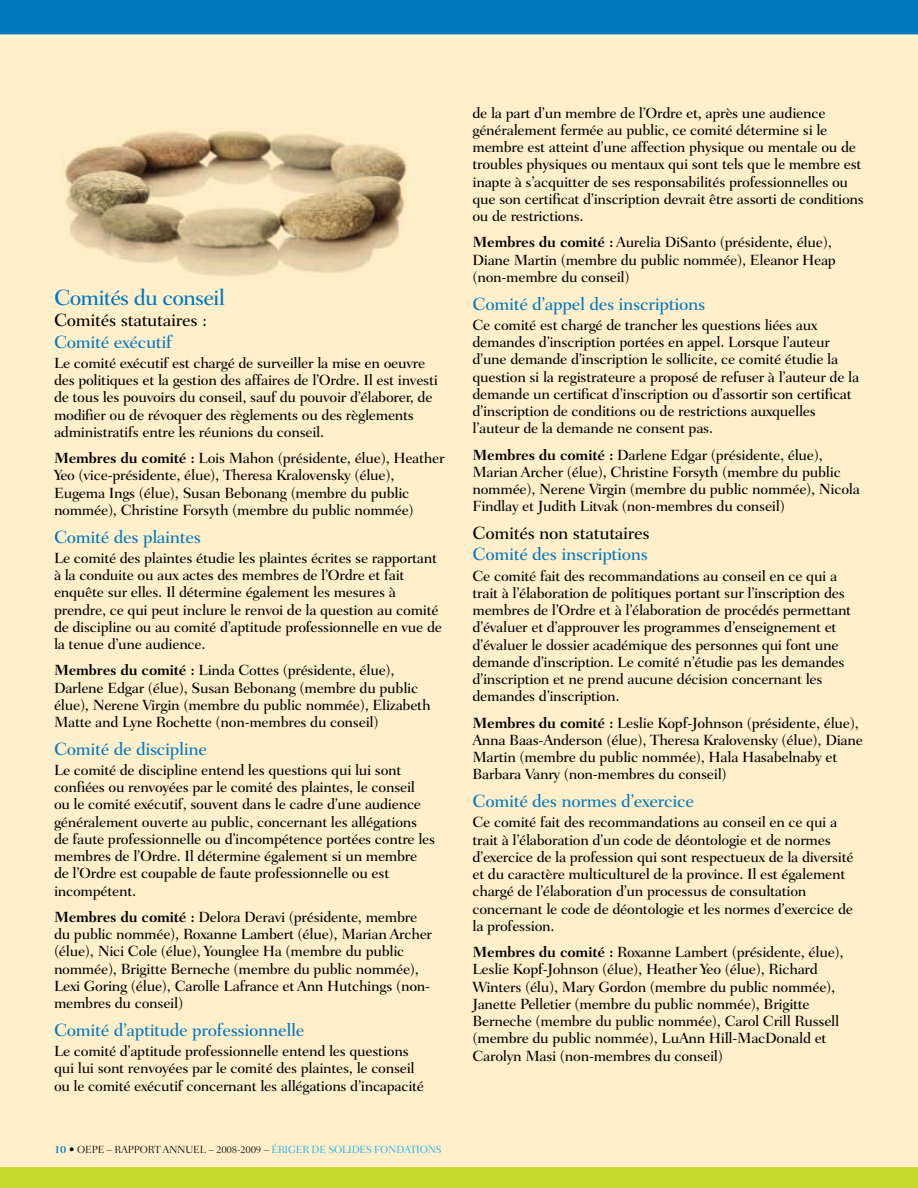
<style>
.page{position:relative;width:918px;height:1188px;background:#ffefcb}
.page>*{position:absolute;margin:0;border:0;box-sizing:border-box;transform-origin:0 0}
.t1{font:500 22.5px "Fairfield LH";letter-spacing:-.04em;color:#0079c1}
.t2{font:500 18px "Fairfield LH";letter-spacing:-.02em;color:#0079c1}
.t3{font:500 18px "Fairfield LH";letter-spacing:-.02em;color:#000}
.t4{font:500 15px/17.2px "Fairfield LH";letter-spacing:-.02em;color:#000}
.t5{font:300 10.5px "Fairfield LH";letter-spacing:-.02em;color:#000}
.s1{font-weight:700}
.s2{font-weight:700;color:#0079c1}
.s3{color:#00aeef}
</style>
<div class="page">
<img style="left:62px;top:131px;width:345px;height:145px">
<div style="left:0;top:0;width:918px;height:34px;background:#0079c1"></div>
<div style="left:0;top:1167px;width:918px;height:21px;background:#c4d82e"></div>
<h1 class="t1" style="left:54px;top:284px;width:172px">Comités du conseil</h1>
<p class="t3" style="left:54px;top:310px;width:155px">Comités statutaires :</p>
<p class="t2" style="left:54px;top:331px;width:120px">Comité exécutif</p>
<p class="t4" style="left:54px;top:354px;width:385px">Le comité exécutif est chargé de surveiller la mise en oeuvre des politiques et la gestion des affaires de l’Ordre. Il est investi de tous les pouvoirs du conseil, sauf du pouvoir d’élaborer, de modifier ou de révoquer des règlements ou des règlements administratifs entre les réunions du conseil.</p>
<p class="t4" style="left:54px;top:450px;width:392px"><span class="s1">Membres du comité :</span> Lois Mahon (présidente, élue), Heather Yeo (vice-présidente, élue), Theresa Kralovensky (élue), Eugema Ings (élue), Susan Bebonang (membre du public nommée), Christine Forsyth (membre du public nommée)</p>
<p class="t2" style="left:54px;top:526px;width:149px">Comité des plaintes</p>
<p class="t4" style="left:54px;top:549px;width:389px">Le comité des plaintes étudie les plaintes écrites se rapportant à la conduite ou aux actes des membres de l’Ordre et fait enquête sur elles. Il détermine également les mesures à prendre, ce qui peut inclure le renvoi de la question au comité de discipline ou au comité d’aptitude professionnelle en vue de la tenue d’une audience.</p>
<p class="t4" style="left:54px;top:662px;width:378px"><span class="s1">Membres du comité :</span> Linda Cottes (présidente, élue), Darlene Edgar (élue), Susan Bebonang (membre du public élue), Nerene Virgin (membre du public nommée), Elizabeth Matte and Lyne Rochette (non-membres du conseil)</p>
<p class="t2" style="left:54px;top:738px;width:155px">Comité de discipline</p>
<p class="t4" style="left:54px;top:761px;width:383px">Le comité de discipline entend les questions qui lui sont confiées ou renvoyées par le comité des plaintes, le conseil<br>ou le comité exécutif, souvent dans le cadre d’une audience généralement ouverte au public, concernant les allégations de faute professionnelle ou d’incompétence portées contre les membres de l’Ordre. Il détermine également si un membre de l’Ordre est coupable de faute professionnelle ou est incompétent.</p>
<p class="t4" style="left:54px;top:908px;width:380px"><span class="s1">Membres du comité :</span> Delora Deravi (présidente, membre du public nommée), Roxanne Lambert (élue), Marian Archer (élue), Nici Cole (élue), Younglee Ha (membre du public nommée), Brigitte Berneche (membre du public nommée), Lexi Goring (élue), Carolle Lafrance et Ann Hutchings (non&shy;membres du conseil)</p>
<p class="t2" style="left:54px;top:1019px;width:252px">Comité d’aptitude professionnelle</p>
<p class="t4" style="left:54px;top:1043px;width:372px">Le comité d’aptitude professionnelle entend les questions qui lui sont renvoyées par le comité des plaintes, le conseil ou le comité exécutif concernant les allégations d’incapacité</p>
<p class="t5" style="left:54px;top:1144px;width:39px"><span class="s2">10</span> • OEPE</p>
<p class="t5" style="left:107px;top:1144px;width:335px">– RAPPORT ANNUEL – 2008-2009 – <span class="s3">ÉRIGER DE SOLIDES FONDATIONS</span></p>
<p class="t4" style="left:472px;top:104px;width:393px">de la part d’un membre de l’Ordre et, après une audience généralement fermée au public, ce comité détermine si le membre est atteint d’une affection physique ou mentale ou de troubles physiques ou mentaux qui sont tels que le membre est inapte à s’acquitter de ses responsabilités professionnelles ou que son certificat d’inscription devrait être assorti de conditions ou de restrictions.</p>
<p class="t4" style="left:472px;top:234px;width:365px"><span class="s1">Membres du comité :</span> Aurelia DiSanto (présidente, élue),<br>Diane Martin (membre du public nommée), Eleanor Heap (non-membre du conseil)</p>
<p class="t2" style="left:472px;top:293px;width:234px">Comité d’appel des inscriptions</p>
<p class="t4" style="left:472px;top:316px;width:388px">Ce comité est chargé de trancher les questions liées aux demandes d’inscription portées en appel. Lorsque l’auteur d’une demande d’inscription le sollicite, ce comité étudie la question si la registrateure a proposé de refuser à l’auteur de la demande un certificat d’inscription ou d’assortir son certificat d’inscription de conditions ou de restrictions auxquelles l’auteur de la demande ne consent pas.</p>
<p class="t4" style="left:472px;top:446px;width:389px"><span class="s1">Membres du comité :</span> Darlene Edgar (présidente, élue), Marian Archer (élue), Christine Forsyth (membre du public nommée), Nerene Virgin (membre du public nommée), Nicola Findlay et Judith Litvak (non-membres du conseil)</p>
<p class="t3" style="left:472px;top:523px;width:179px">Comités non statutaires</p>
<p class="t2" style="left:472px;top:544px;width:177px">Comité des inscriptions</p>
<p class="t4" style="left:472px;top:567px;width:380px">Ce comité fait des recommandations au conseil en ce qui a trait à l’élaboration de politiques portant sur l’inscription des membres de l’Ordre et à l’élaboration de procédés permettant d’évaluer et d’approuver les programmes d’enseignement et d’évaluer le dossier académique des personnes qui font une demande d’inscription. Le comité n’étudie pas les demandes d’inscription et ne prend aucune décision concernant les demandes d’inscription.</p>
<p class="t4" style="left:472px;top:714px;width:392px"><span class="s1">Membres du comité :</span> Leslie Kopf-Johnson (présidente, élue), Anna Baas-Anderson (élue), Theresa Kralovensky (élue), Diane Martin (membre du public nommée), Hala Hasabelnaby et Barbara Vanry (non-membres du conseil)</p>
<p class="t2" style="left:472px;top:791px;width:223px">Comité des normes d’exercice</p>
<p class="t4" style="left:472px;top:814px;width:383px">Ce comité fait des recommandations au conseil en ce qui a trait à l’élaboration d’un code de déontologie et de normes d’exercice de la profession qui sont respectueux de la diversité et du caractère multiculturel de la province. Il est également chargé de l’élaboration d’un processus de consultation concernant le code de déontologie et les normes d’exercice de la profession.</p>
<p class="t4" style="left:472px;top:944px;width:373px"><span class="s1">Membres du comité :</span> Roxanne Lambert (présidente, élue), Leslie Kopf-Johnson (élue), Heather Yeo (élue), Richard Winters (élu), Mary Gordon (membre du public nommée), Janette Pelletier (membre du public nommée), Brigitte Berneche (membre du public nommée), Carol Crill Russell (membre du public nommée), LuAnn Hill-MacDonald et Carolyn Masi (non-membres du conseil)</p>
</div>
